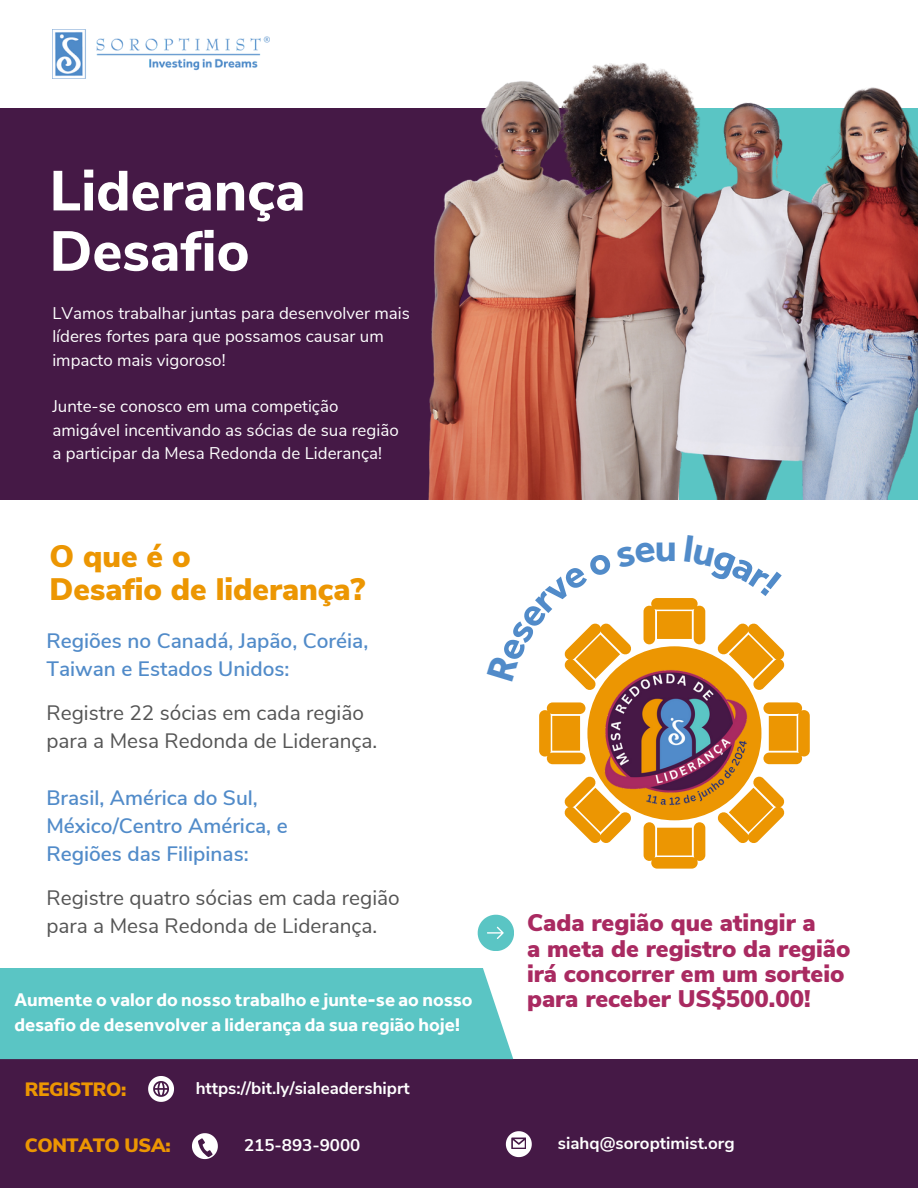
<style>
.page{position:relative;width:918px;height:1188px;background:#fff}
.page>*{position:absolute;margin:0;border:0;box-sizing:border-box;transform-origin:0 0}
.t1{font:800 56.25px/60.3px "Nunito Sans";color:#fff}
.t2{font:700 39.3px "Effra";color:#518bc9}
.t3{font:900 31.05px/33.8px "Nunito Sans";color:#ec9602}
.t4{font:900 24px/25.3px "Nunito Sans";color:#a92a61}
.t5{font:20.85px/28.2px "Nunito Sans";color:#545454}
.t6{font:600 20.85px/28.2px "Nunito Sans";color:#518bc9}
.t7{font:900 19.35px "Nunito Sans";letter-spacing:-.02em;color:#ec9602}
.t8{font:700 18.9px "Effra";color:#fff}
.t9{font:16.95px/23.2px "Nunito Sans";color:#fff}
.t10{font:700 16.95px "Nunito Sans";color:#fff}
</style>
<div class="page">
<div style="left:0;top:108px;width:660px;height:392px;background:#451946"></div>
<div style="left:0;top:1059px;width:918px;height:129px;background:#451946"></div>
<svg style="left:478px;top:915px;width:36px;height:36px"></svg>
<svg style="left:506px;top:1131px;width:26px;height:26px"></svg>
<svg style="left:148px;top:1076px;width:26px;height:26px"></svg>
<svg style="left:539px;top:598px;width:271px;height:271px"></svg>
<div style="left:0;top:968px;width:513px;height:91px;background:#5ac5c4"></div>
<img style="left:52px;top:29px;width:218px;height:50px">
<svg style="left:192px;top:1133px;width:26px;height:26px"></svg>
<img style="left:428px;top:62px;width:490px;height:437px">
<img style="left:591px;top:648px;width:167px;height:167px">
<svg style="left:539px;top:598px;width:117px;height:84px"></svg>
<p class="t1" style="left:50px;top:162px;width:258px">Liderança<br>Desafio</p>
<h2 class="t9" style="left:52px;top:302px;width:359px">LVamos trabalhar juntas para desenvolver mais líderes fortes para que possamos causar um impacto mais vigoroso!</h2>
<h3 class="t9" style="left:52px;top:395px;width:348px">Junte-se conosco em uma competição amigável incentivando as sócias de sua região a participar da Mesa Redonda de Liderança!</h3>
<p class="t3" style="left:50px;top:539px;width:317px">Oqueéo<br>Desafio de liderança?</p>
<p class="t6" style="left:46px;top:627px;width:323px">Regiões no Canadá, Japão, Coréia,<br>Taiwan e Estados Unidos:</p>
<p class="t5" style="left:46px;top:699px;width:319px">Registre 22 sócias em cada região</p>
<h6 class="t5" style="left:46px;top:727px;width:332px">para a Mesa Redonda de Liderança.</h6>
<p class="t6" style="left:46px;top:784px;width:243px">Brasil, América do Sul,<br>México/Centro América, e<br>Regiões das Filipinas:</p>
<p class="t5" style="left:46px;top:884px;width:355px">Registre quatro sócias em cada região para a Mesa Redonda de Liderança.</p>
<h2 class="t2" style="left:655px;top:523px;width:24px">u</h2>
<h6 class="t4" style="left:527px;top:911px;width:325px">Cada região que atingir a<br>a meta de registro da região irá concorrer em um sorteio</h6>
<p class="t8" style="left:14px;top:987px;width:460px">Aumente o valor do nosso trabalho e junte-se ao nosso</p>
<h6 class="t4" style="left:527px;top:987px;width:285px">para receber US$500.00!</h6>
<p class="t8" style="left:14px;top:1013px;width:448px">desafio de desenvolver a liderança da sua região hoje!</p>
<h6 class="t7" style="left:25px;top:1076px;width:103px">REGISTRO:</h6>
<h4 class="t10" style="left:196px;top:1077px;width:216px">https://bit.ly/sialeadershiprt</h4>
<p class="t7" style="left:25px;top:1132px;width:147px">CONTATO USA:</p>
<p class="t10" style="left:244px;top:1134px;width:118px">215-893-9000</p>
<p class="t10" style="left:558px;top:1132px;width:178px">siahq@soroptimist.org</p>
</div>
